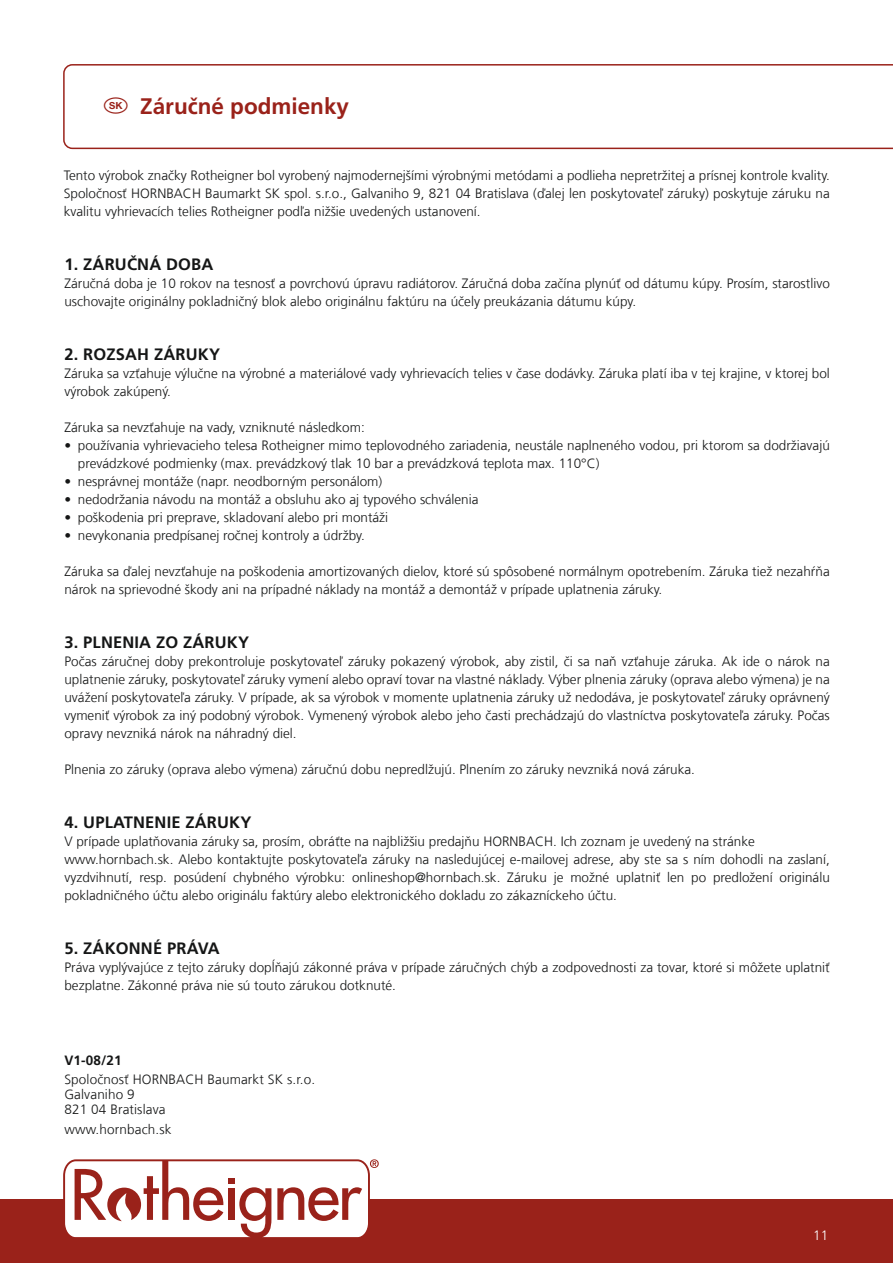
<style>
.page{position:relative;width:893px;height:1263px;background:#fff}
.page>*{position:absolute;margin:0;border:0;box-sizing:border-box;transform-origin:0 0}
.t1{font:700 22.5px "Frutiger LT Com";color:#9a221a}
.t2{font:700 16.5px "Frutiger LT Com";letter-spacing:.01em;color:#151616}
.t3{font:300 13.5px/18px "Frutiger LT Com";color:#151616}
.t4{font:700 13.5px "Frutiger LT Com";color:#151616}
.t5{font:300 13.5px "Frutiger LT Com";color:#fff}
</style>
<div class="page">
<svg style="left:63px;top:64px;width:830px;height:85px"></svg>
<div style="left:0;top:1199px;width:893px;height:64px;background:#9a221a"></div>
<svg style="left:63px;top:1159px;width:316px;height:79px"></svg>
<svg style="left:104px;top:97px;width:24px;height:16px"></svg>
<h1 class="t1" style="left:140px;top:93px;width:210px">Záručné podmienky</h1>
<p class="t3" style="left:64px;top:166px;width:767px;text-align:justify">Tento výrobok značky Rotheigner bol vyrobený najmodernejšími výrobnými metódami a podlieha nepretržitej a prísnej kontrole kvality.<br>Spoločnosť HORNBACH Baumarkt SK spol. s.r.o., Galvaniho 9, 821 04 Bratislava (ďalej len poskytovateľ záruky) poskytuje záruku na kvalitu vyhrievacích telies Rotheigner podľa nižšie uvedených ustanovení.</p>
<p class="t2" style="left:64px;top:255px;width:150px">1. ZÁRUČNÁ DOBA</p>
<p class="t3" style="left:64px;top:274px;width:767px">Záručná doba je 10 rokov na tesnosť a povrchovú úpravu radiátorov. Záručná doba začína plynúť od dátumu kúpy. Prosím, starostlivo uschovajte originálny pokladničný blok alebo originálnu faktúru na účely preukázania dátumu kúpy.</p>
<p class="t2" style="left:64px;top:345px;width:157px">2. ROZSAH ZÁRUKY</p>
<p class="t3" style="left:64px;top:364px;width:767px">Záruka sa vzťahuje výlučne na výrobné a materiálové vady vyhrievacích telies v čase dodávky. Záruka platí iba v tej krajine, v ktorej bol výrobok zakúpený.</p>
<p class="t3" style="left:64px;top:418px;width:302px">Záruka sa nevzťahuje na vady, vzniknuté následkom:</p>
<p class="t3" style="left:78px;top:436px;width:753px;text-indent:-14px">• používania vyhrievacieho telesa Rotheigner mimo teplovodného zariadenia, neustále naplneného vodou, pri ktorom sa dodržiavajú prevádzkové podmienky (max. prevádzkový tlak 10 bar a prevádzková teplota max. 110°C)</p>
<p class="t3" style="left:64px;top:472px;width:319px">• nesprávnej montáže (napr. neodborným personálom)</p>
<p class="t3" style="left:64px;top:490px;width:416px">• nedodržania návodu na montáž a obsluhu ako aj typového schválenia</p>
<p class="t3" style="left:64px;top:508px;width:325px">• poškodenia pri preprave, skladovaní alebo pri montáži</p>
<p class="t3" style="left:64px;top:526px;width:302px">• nevykonania predpísanej ročnej kontroly a údržby.</p>
<p class="t3" style="left:64px;top:562px;width:767px">Záruka sa ďalej nevzťahuje na poškodenia amortizovaných dielov, ktoré sú spôsobené normálnym opotrebením. Záruka tiež nezahŕňa nárok na sprievodné škody ani na prípadné náklady na montáž a demontáž v prípade uplatnenia záruky.</p>
<p class="t2" style="left:64px;top:633px;width:186px">3. PLNENIA ZO ZÁRUKY</p>
<p class="t3" style="left:64px;top:652px;width:767px;text-align:justify">Počas záručnej doby prekontroluje poskytovateľ záruky pokazený výrobok, aby zistil, či sa naň vzťahuje záruka. Ak ide o nárok na uplatnenie záruky, poskytovateľ záruky vymení alebo opraví tovar na vlastné náklady. Výber plnenia záruky (oprava alebo výmena) je na uvážení poskytovateľa záruky. V prípade, ak sa výrobok v momente uplatnenia záruky už nedodáva, je poskytovateľ záruky oprávnený vymeniť výrobok za iný podobný výrobok. Vymenený výrobok alebo jeho časti prechádzajú do vlastníctva poskytovateľa záruky. Počas opravy nevzniká nárok na náhradný diel.</p>
<p class="t3" style="left:64px;top:760px;width:632px">Plnenia zo záruky (oprava alebo výmena) záručnú dobu nepredlžujú. Plnením zo záruky nevzniká nová záruka.</p>
<p class="t2" style="left:64px;top:813px;width:189px">4. UPLATNENIE ZÁRUKY</p>
<p class="t3" style="left:64px;top:832px;width:767px">V prípade uplatňovania záruky sa, prosím, obráťte na najbližšiu predajňu HORNBACH. Ich zoznam je uvedený na stránke www.hornbach.sk. Alebo kontaktujte poskytovateľa záruky na nasledujúcej e-mailovej adrese, aby ste sa s ním dohodli na zaslaní, vyzdvihnutí, resp. posúdení chybného výrobku: onlineshop@hornbach.sk. Záruku je možné uplatniť len po predložení originálu pokladničného účtu alebo originálu faktúry alebo elektronického dokladu zo zákazníckeho účtu.</p>
<p class="t2" style="left:64px;top:939px;width:157px">5. ZÁKONNÉ PRÁVA</p>
<p class="t3" style="left:64px;top:958px;width:767px">Práva vyplývajúce z tejto záruky dopĺňajú zákonné práva v prípade záručných chýb a zodpovednosti za tovar, ktoré si môžete uplatniť bezplatne. Zákonné práva nie sú touto zárukou dotknuté.</p>
<p class="t4" style="left:64px;top:1052px;width:59px">V1-08/21</p>
<p class="t3" style="left:64px;top:1072px;width:252px;line-height:15px">Spoločnosť HORNBACH Baumarkt SK s.r.o.<br>Galvaniho 9<br>821 04 Bratislava</p>
<p class="t3" style="left:64px;top:1120px;width:109px">www.hornbach.sk</p>
<p class="t5" style="left:813px;top:1228px;width:17px">11</p>
</div>
